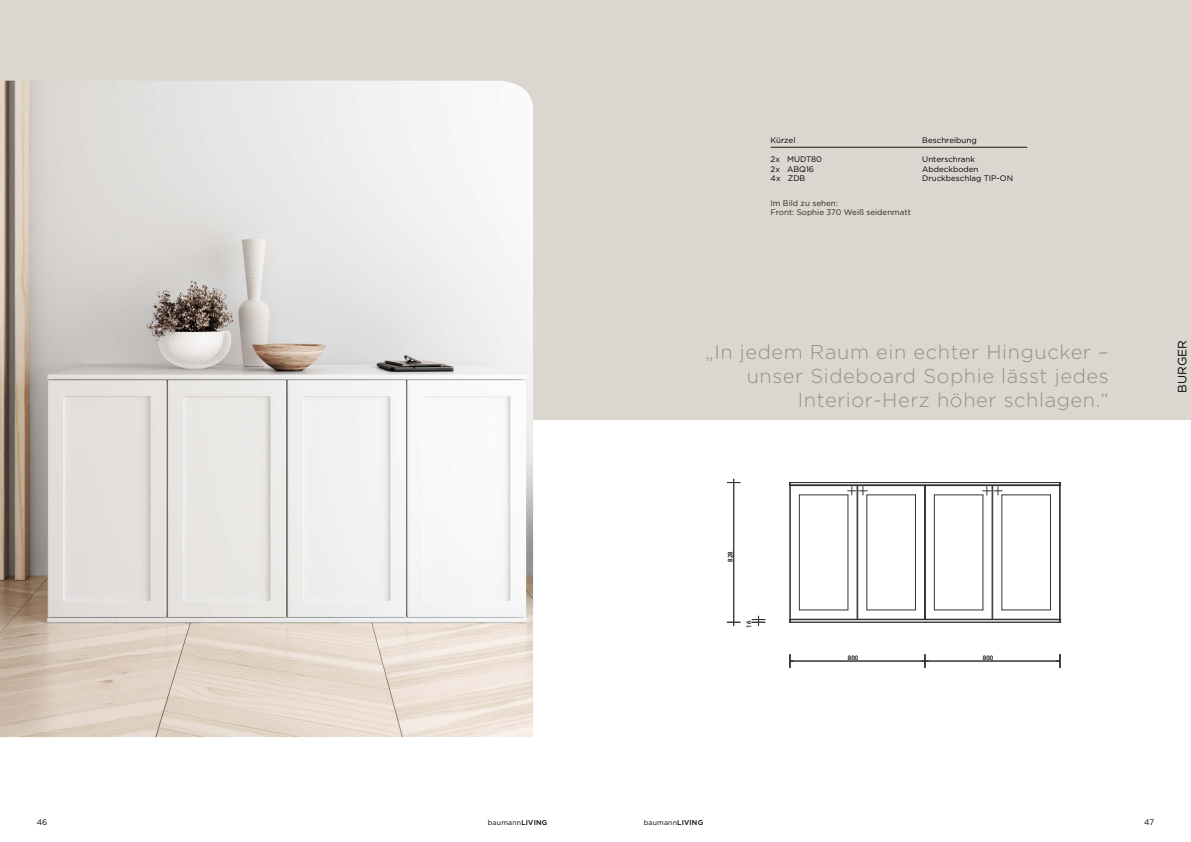
<style>
.page{position:relative;width:1191px;height:842px;background:#fff}
.page>*{position:absolute;margin:0;border:0;box-sizing:border-box;transform-origin:0 0}
.t1{font:300 20px/24px "Gotham";letter-spacing:.03em;color:#969084;text-align:right}
.t2{font:12px "Gotham";color:#000}
.t3{font:8px/9.6px "Gotham";color:#000}
.t4{font:8px/9.6px "Gotham";color:#2d2822}
.t5{font:7px "Gotham";letter-spacing:.025em;color:#000}
.t6{font:6.7px "Myriad Pro";color:#333}
.s1{font-weight:500}
</style>
<div class="page">
<div style="left:0;top:0;width:1191px;height:419px;background:#dbd7d0"></div>
<svg style="left:1170px;top:419px;width:21px;height:1px"></svg>
<hr style="left:770px;top:147px;width:257px;height:1px;background:#1f160e">
<img style="left:0;top:81px;width:533px;height:656px">
<svg style="left:752px;top:616px;width:13px;height:10px"></svg>
<hr style="left:733px;top:483px;width:1px;height:139px;background:#333">
<svg style="left:727px;top:479px;width:13px;height:4px"></svg>
<svg style="left:727px;top:622px;width:13px;height:4px"></svg>
<hr style="left:790px;top:661px;width:135px;height:1px;background:#333">
<svg style="left:789px;top:655px;width:4px;height:12px"></svg>
<hr style="left:925px;top:661px;width:135px;height:1px;background:#333">
<svg style="left:921px;top:655px;width:7px;height:12px"></svg>
<svg style="left:1056px;top:655px;width:4px;height:12px"></svg>
<hr style="left:789px;top:485px;width:1px;height:134px;background:#333">
<hr style="left:856px;top:486px;width:1px;height:133px;background:#333">
<hr style="left:790px;top:486px;width:1px;height:133px;background:#333">
<hr style="left:799px;top:609px;width:49px;height:1px;background:#333">
<hr style="left:847px;top:495px;width:1px;height:115px;background:#333">
<hr style="left:799px;top:494px;width:49px;height:1px;background:#333">
<hr style="left:799px;top:495px;width:1px;height:115px;background:#333">
<hr style="left:857px;top:486px;width:1px;height:133px;background:#333">
<hr style="left:867px;top:609px;width:48px;height:1px;background:#333">
<hr style="left:915px;top:495px;width:1px;height:115px;background:#333">
<hr style="left:867px;top:494px;width:48px;height:1px;background:#333">
<hr style="left:866px;top:495px;width:1px;height:115px;background:#333">
<svg style="left:847px;top:487px;width:20px;height:8px"></svg>
<hr style="left:924px;top:485px;width:1px;height:134px;background:#333">
<hr style="left:991px;top:486px;width:1px;height:133px;background:#333">
<hr style="left:925px;top:486px;width:1px;height:133px;background:#333">
<hr style="left:934px;top:609px;width:49px;height:1px;background:#333">
<hr style="left:982px;top:495px;width:1px;height:115px;background:#333">
<hr style="left:934px;top:494px;width:49px;height:1px;background:#333">
<hr style="left:934px;top:495px;width:1px;height:115px;background:#333">
<hr style="left:1059px;top:486px;width:1px;height:133px;background:#333">
<hr style="left:992px;top:486px;width:1px;height:133px;background:#333">
<hr style="left:1001px;top:609px;width:49px;height:1px;background:#333">
<hr style="left:1050px;top:495px;width:1px;height:115px;background:#333">
<hr style="left:1001px;top:494px;width:49px;height:1px;background:#333">
<hr style="left:1001px;top:495px;width:1px;height:115px;background:#333">
<svg style="left:982px;top:487px;width:20px;height:8px"></svg>
<hr style="left:790px;top:485px;width:270px;height:1px;background:#333">
<hr style="left:790px;top:482px;width:270px;height:1px;background:#333">
<hr style="left:790px;top:622px;width:270px;height:1px;background:#333">
<hr style="left:790px;top:619px;width:270px;height:1px;background:#333">
<p class="t3" style="left:770px;top:135px;width:26px">Kürzel</p>
<p class="t3" style="left:922px;top:135px;width:56px">Beschreibung</p>
<p class="t3" style="left:770px;top:154px;width:53px">2x MUDT80<br>2x ABQ16<br>4x ZDB</p>
<p class="t3" style="left:922px;top:154px;width:92px">Unterschrank<br>Abdeckboden<br>Druckbeschlag TIP-ON</p>
<p class="t4" style="left:770px;top:198px;width:142px">Im Bild zu sehen:<br>Front: Sophie 370 Weiß seidenmatt</p>
<p class="t1" style="left:705px;top:340px;width:405px">„In jedem Raum ein echter Hingucker – unser Sideboard Sophie lässt jedes<br>Interior-Herz höher schlagen.“</p>
<p class="t2" style="left:1174px;top:393px;width:54px;rotate:-90deg">BURGER</p>
<p class="t6" style="left:726px;top:562px;width:12px;rotate:-90deg">828</p>
<p class="t6" style="left:745px;top:628px;width:8px;rotate:-90deg">16</p>
<p class="t6" style="left:848px;top:654px;width:12px">800</p>
<p class="t6" style="left:983px;top:654px;width:12px">800</p>
<p class="t3" style="left:37px;top:817px;width:12px">46</p>
<p class="t5" style="left:488px;top:818px;width:61px">baumann<span class="s1">LIVING</span></p>
<p class="t5" style="left:643px;top:818px;width:61px">baumann<span class="s1">LIVING</span></p>
<p class="t3" style="left:1144px;top:817px;width:11px">47</p>
</div>
